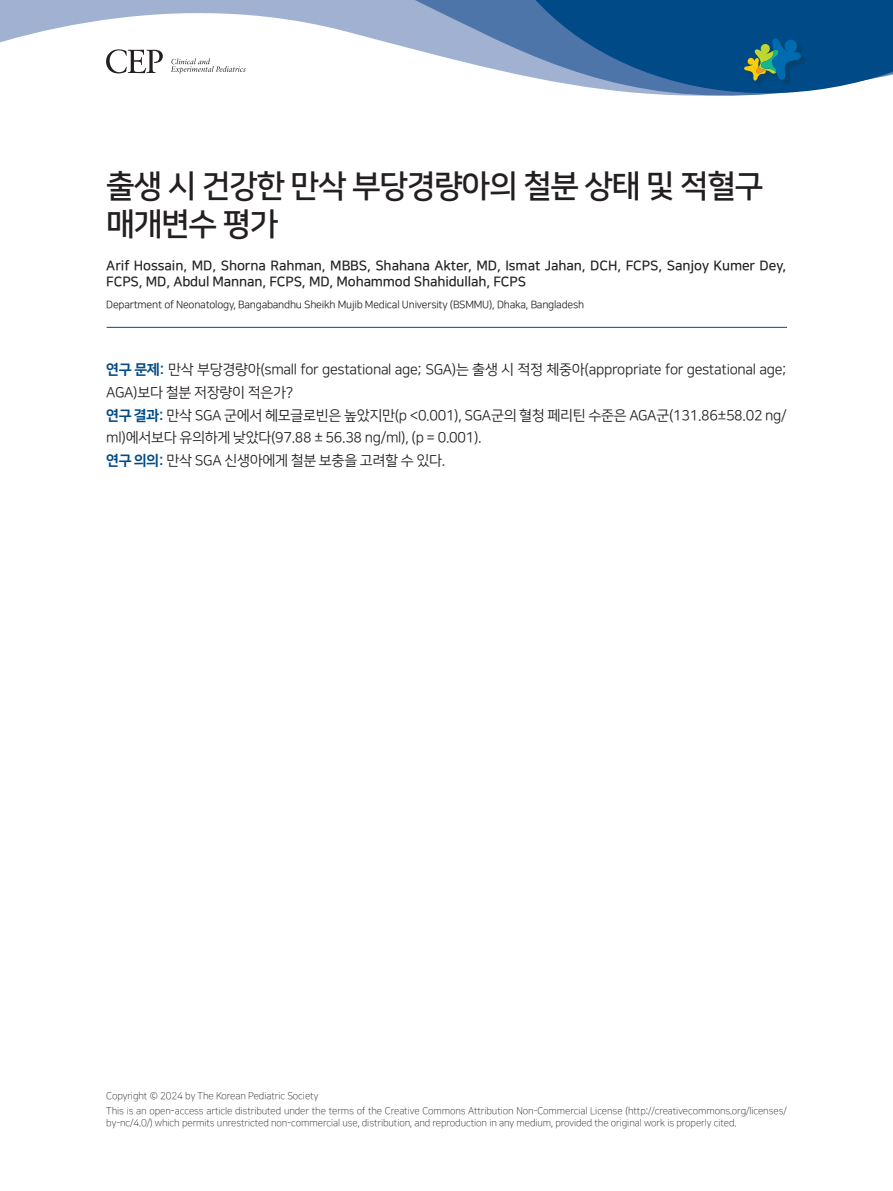
<style>
.page{position:relative;width:893px;height:1191px;background:#fff}
.page>*{position:absolute;margin:0;border:0;box-sizing:border-box;transform-origin:0 0}
.큰제목{font:31.5px/37.8px "Nanum Square B";letter-spacing:-.04em;color:#231f20}
.바탕글{font:14.25px/22.5px "Nanum Square R";letter-spacing:-.02em;color:#231f20}
.이름{font:13.5px/16.2px "Nanum Square B";letter-spacing:-.005em;color:#231f20}
.소속{font:10.5px "Nanum Square R";letter-spacing:-.02em;color:#231f20}
.t1{font:9.75px/15px "Nanum Square L";letter-spacing:-.01em;color:#231f20}
.s1{font-family:"Nanum Square EB";color:#004b87}
</style>
<div class="page">
<svg style="left:0;top:0;width:462px;height:74px"></svg>
<svg style="left:462px;top:0;width:431px;height:96px;background:#3a70a1"></svg>
<svg style="left:106px;top:49px;width:57px;height:24px"></svg>
<svg style="left:171px;top:58px;width:75px;height:15px"></svg>
<div style="left:746px;top:41px;width:61px;height:45px;background:#231f20;opacity:.2"></div>
<svg style="left:744px;top:37px;width:57px;height:44px;background:#296f7b"></svg>
<hr style="left:107px;top:327px;width:680px;height:1px;background:#004b87">
<p class="큰제목" style="left:106px;top:168px;width:659px">출생 시 건강한 만삭 부당경량아의 철분 상태 및 적혈구 매개변수 평가</p>
<p class="이름" style="left:106px;top:257px;width:682px">Arif Hossain, MD, Shorna Rahman, MBBS, Shahana Akter, MD, Ismat Jahan, DCH, FCPS, Sanjoy Kumer Dey,<br>FCPS, MD, Abdul Mannan, FCPS, MD, Mohammod Shahidullah, FCPS</p>
<p class="소속" style="left:106px;top:299px;width:479px">Department of Neonatology, Bangabandhu Sheikh Mujib Medical University (BSMMU), Dhaka, Bangladesh</p>
<p class="바탕글" style="left:106px;top:359px;width:682px"><span class="s1">연구 문제:</span> 만삭 부당경량아(small for gestational age; SGA)는 출생 시 적정 체중아(appropriate for gestational age;<br>AGA)보다 철분 저장량이 적은가?</p>
<p class="바탕글" style="left:106px;top:404px;width:682px"><span class="s1">연구 결과:</span> 만삭 SGA 군에서 헤모글로빈은 높았지만(p &lt;0.001), SGA군의 혈청 페리틴 수준은 AGA군(131.86±58.02 ng/ ml)에서보다 유의하게 낮았다(97.88 ± 56.38 ng/ml), (p = 0.001).</p>
<p class="바탕글" style="left:106px;top:449px;width:341px"><span class="s1">연구 의의:</span> 만삭 SGA 신생아에게 철분 보충을 고려할 수 있다.</p>
<p class="t1" style="left:106px;top:1088px;width:682px">Copyright © 2024 by The Korean Pediatric Society<br>This is an open-access article distributed under the terms of the Creative Commons Attribution Non-Commercial License (http://creativecommons.org/licenses/</p>
<p class="t1" style="left:106px;top:1115px;width:632px">by-nc/4.0/) which permits unrestricted non-commercial use, distribution, and reproduction in any medium, provided the original work is properly cited.</p>
</div>
